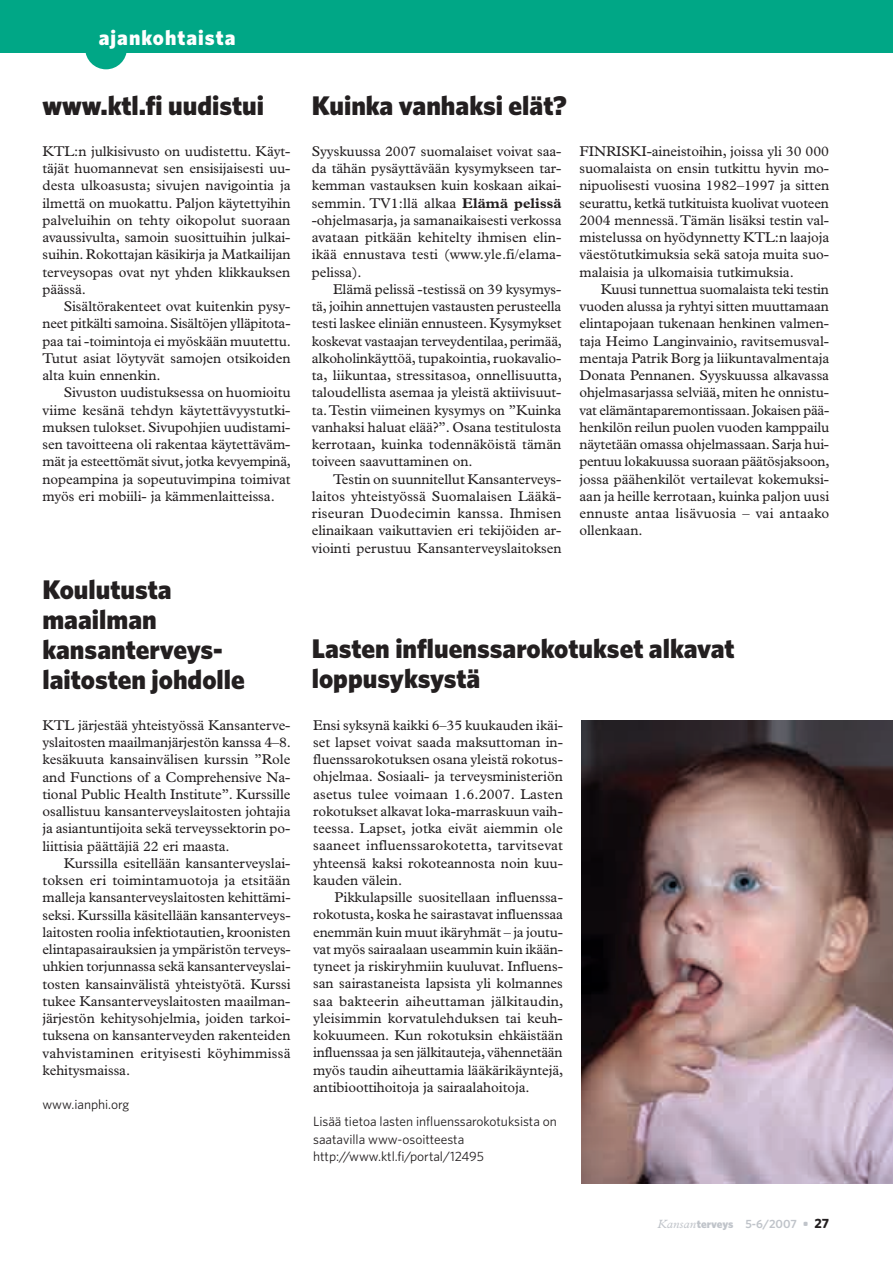
<style>
.page{position:relative;width:893px;height:1263px;background:#fff}
.page>*{position:absolute;margin:0;border:0;box-sizing:border-box;transform-origin:0 0}
.t1{font:900 27px/30px "Whitney";color:#231f20}
.t2{font:900 21px "Whitney";letter-spacing:.05em;color:#fff}
.t3{font:14.25px/17.2px "Plantin";letter-spacing:-.005em;color:#231f20;text-align:justify}
.t4{font:13.5px/17.2px "Whitney";letter-spacing:-.005em;color:#231f20}
.t5{font:600 12px "Whitney";color:#c0c4ca}
.s1{font-weight:700}
.s2{font-family:"Plantin";font-weight:400;font-style:italic}
.s3{font-weight:900;font-size:11.25px}
.s4{font-weight:700;font-size:13.5px;color:#231f20}
</style>
<div class="page">
<div style="left:85px;top:28px;width:42px;height:41px;background:#00a786;border-radius:50%"></div>
<div style="left:0;top:0;width:893px;height:52px;background:#00a786"></div>
<hr style="left:0;top:0;width:1px;height:52px;background:#006bb6">
<img style="left:581px;top:720px;width:312px;height:463px">
<h2 class="t2" style="left:99px;top:25px;width:138px">ajankohtaista</h2>
<h1 class="t1" style="left:42px;top:90px;width:223px">www.ktl.fi uudistui</h1>
<h1 class="t1" style="left:312px;top:90px;width:256px">Kuinka vanhaksi elät?</h1>
<p class="t3" style="left:42px;top:142px;width:250px">KTL:n julkisivusto on uudistettu. Käyt&shy;täjät huomannevat sen ensisijaisesti uu&shy;desta ulkoasusta; sivujen navigointia ja ilmettä on muokattu. Paljon käytettyihin palveluihin on tehty oikopolut suoraan avaussivulta, samoin suosittuihin julkai&shy;suihin. Rokottajan käsikirja ja Matkailijan terveysopas ovat nyt yhden klikkauksen päässä.</p>
<p class="t3" style="left:42px;top:298px;width:250px;text-indent:21px">Sisältörakenteet ovat kuitenkin pysy&shy;neet pitkälti samoina. Sisältöjen ylläpitota&shy;paa tai -toimintoja ei myöskään muutettu.<br>Tutut asiat löytyvät samojen otsikoiden alta kuin ennenkin.</p>
<p class="t3" style="left:42px;top:384px;width:250px;text-indent:21px">Sivuston uudistuksessa on huomioitu viime kesänä tehdyn käytettävyystutki&shy;muksen tulokset. Sivupohjien uudistami&shy;sen tavoitteena oli rakentaa käytettäväm&shy;mät ja esteettömät sivut, jotka kevyempinä, nopeampina ja sopeutuvimpina toimivat myös eri mobiili- ja kämmenlaitteissa.</p>
<p class="t3" style="left:312px;top:142px;width:251px">Syyskuussa 2007 suomalaiset voivat saa&shy;da tähän pysäyttävään kysymykseen tar&shy;kemman vastauksen kuin koskaan aikai&shy;semmin. TV1:llä alkaa <span class="s1">Elämä pelissä </span>-ohjelmasarja, ja samanaikaisesti verkossa avataan pitkään kehitelty ihmisen elin&shy;ikää ennustava testi (www.yle.fi/elama&shy;pelissa).</p>
<p class="t3" style="left:312px;top:280px;width:252px;text-indent:21px">Elämä pelissä -testissä on 39 kysymys&shy;tä, joihin annettujen vastausten perusteella testi laskee eliniän ennusteen. Kysymykset koskevat vastaajan terveydentilaa, perimää, alkoholinkäyttöä, tupakointia, ruokavalio&shy;ta, liikuntaa, stressitasoa, onnellisuutta, taloudellista asemaa ja yleistä aktiivisuut&shy;ta. Testin viimeinen kysymys on ”Kuinka vanhaksi haluat elää?”. Osana testitulosta kerrotaan, kuinka todennäköistä tämän toiveen saavuttaminen on.</p>
<p class="t3" style="left:312px;top:470px;width:251px;text-indent:21px">Testin on suunnitellut Kansanterveys&shy;laitos yhteistyössä Suomalaisen Lääkä&shy;riseuran Duodecimin kanssa. Ihmisen elinaikaan vaikuttavien eri tekijöiden ar&shy;viointi perustuu Kansanterveyslaitoksen</p>
<p class="t3" style="left:579px;top:142px;width:251px">FINRISKI-aineistoihin, joissa yli 30 000 suomalaista on ensin tutkittu hyvin mo&shy;nipuolisesti vuosina 1982–1997 ja sitten seurattu, ketkä tutkituista kuolivat vuoteen 2004 mennessä. Tämän lisäksi testin val&shy;mistelussa on hyödynnetty KTL:n laajoja väestötutkimuksia sekä satoja muita suo&shy;malaisia ja ulkomaisia tutkimuksia.</p>
<p class="t3" style="left:579px;top:280px;width:252px;text-indent:21px">Kuusi tunnettua suomalaista teki testin vuoden alussa ja ryhtyi sitten muuttamaan elintapojaan tukenaan henkinen valmen&shy;taja Heimo Langinvainio, ravitsemusval&shy;mentaja Patrik Borg ja liikuntavalmentaja Donata Pennanen. Syyskuussa alkavassa ohjelmasarjassa selviää, miten he onnistu&shy;vat elämäntaparemontissaan. Jokaisen pää&shy;henkilön reilun puolen vuoden kamppailu näytetään omassa ohjelmassaan. Sarja hui&shy;pentuu lokakuussa suoraan päätösjaksoon, jossa päähenkilöt vertailevat kokemuksi&shy;aan ja heille kerrotaan, kuinka paljon uusi ennuste antaa lisävuosia – vai antaako ollenkaan.</p>
<h1 class="t1" style="left:42px;top:573px;width:204px">Koulutusta maailman kansanterveys&shy;laitosten johdolle</h1>
<p class="t3" style="left:42px;top:717px;width:250px">KTL järjestää yhteistyössä Kansanterve&shy;yslaitosten maailmanjärjestön kanssa 4–8. kesäkuuta kansainvälisen kurssin ”Role and Functions of a Comprehensive Na&shy;tional Public Health Institute”. Kurssille osallistuu kansanterveyslaitosten johtajia ja asiantuntijoita sekä terveyssektorin po&shy;liittisia päättäjiä 22 eri maasta.</p>
<p class="t3" style="left:42px;top:855px;width:250px;text-indent:21px">Kurssilla esitellään kansanterveyslai&shy;toksen eri toimintamuotoja ja etsitään malleja kansanterveyslaitosten kehittämi&shy;seksi. Kurssilla käsitellään kansanterveys&shy;laitosten roolia infektiotautien, kroonisten elintapasairauksien ja ympäristön terveys&shy;uhkien torjunnassa sekä kansanterveyslai&shy;tosten kansainvälistä yhteistyötä. Kurssi tukee Kansanterveyslaitosten maailman&shy;järjestön kehitysohjelmia, joiden tarkoi&shy;tuksena on kansanterveyden rakenteiden vahvistaminen erityisesti köyhimmissä kehitysmaissa.</p>
<p class="t4" style="left:42px;top:1096px;width:88px">www.ianphi.org</p>
<h1 class="t1" style="left:312px;top:633px;width:424px">Lasten influenssarokotukset alkavat loppusyksystä</h1>
<p class="t3" style="left:313px;top:716px;width:251px">Ensi syksynä kaikki 6–35 kuukauden ikäi&shy;set lapset voivat saada maksuttoman in&shy;fluenssarokotuksen osana yleistä rokotus&shy;ohjelmaa. Sosiaali- ja terveysministeriön asetus tulee voimaan 1.6.2007. Lasten rokotukset alkavat loka-marraskuun vaih&shy;teessa. Lapset, jotka eivät aiemmin ole saaneet influenssarokotetta, tarvitsevat yhteensä kaksi rokoteannosta noin kuu&shy;kauden välein.</p>
<p class="t3" style="left:313px;top:889px;width:252px;text-indent:21px">Pikkulapsille suositellaan influenssa&shy;rokotusta, koska he sairastavat influenssaa enemmän kuin muut ikäryhmät – ja joutu&shy;vat myös sairaalaan useammin kuin ikään&shy;tyneet ja riskiryhmiin kuuluvat. Influens&shy;san sairastaneista lapsista yli kolmannes saa bakteerin aiheuttaman jälkitaudin, yleisimmin korvatulehduksen tai keuh&shy;kokuumeen. Kun rokotuksin ehkäistään influenssaa ja sen jälkitauteja, vähennetään myös taudin aiheuttamia lääkärikäyntejä, antibioottihoitoja ja sairaalahoitoja.</p>
<p class="t4" style="left:313px;top:1113px;width:245px">Lisää tietoa lasten influenssarokotuksista on saatavilla www-osoitteesta http://www.ktl.fi/portal/12495</p>
<p class="t5" style="left:657px;top:1216px;width:173px"><span class="s2">Kansan</span><span class="s3">terveys</span> 5-6/2007 <span class="s1">•</span> <span class="s4">27</span></p>
</div>
